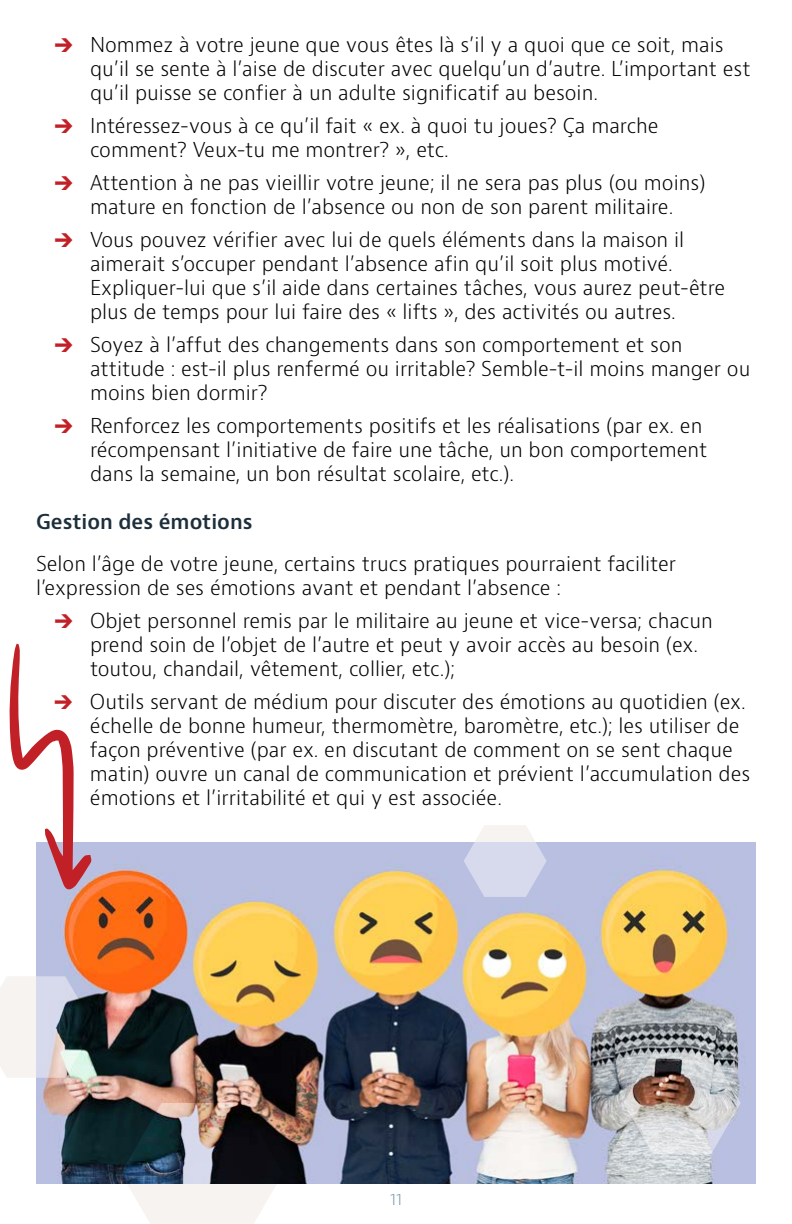
<style>
.page{position:relative;width:792px;height:1224px;background:#fff}
.page>*{position:absolute;margin:0;border:0;box-sizing:border-box;transform-origin:0 0}
.t1{font:300 20px/24px "Bernino Sans";color:#000}
.t2{font:600 20px "Bernino Sans";color:#1e2f3c}
.t3{font:300 16px "Bernino Sans";color:#7b9baf}
.s1{font-weight:800;color:#c22027}
</style>
<div class="page">
<img style="left:36px;top:843px;width:720px;height:341px">
<svg style="left:9px;top:644px;width:83px;height:246px"></svg>
<img style="left:121px;top:1103px;width:162px;height:121px">
<img style="left:624px;top:1052px;width:117px;height:102px">
<svg style="left:0;top:976px;width:95px;height:102px"></svg>
<svg style="left:464px;top:825px;width:83px;height:72px"></svg>
<p class="t1" style="left:90px;top:33px;width:662px;text-indent:-36px"><span class="s1">→</span> Nommez à votre jeune que vous êtes là s’il y a quoi que ce soit, mais qu’il se sente à l’aise de discuter avec quelqu’un d’autre. L’important est qu’il puisse se confier à un adulte significatif au besoin.</p>
<p class="t1" style="left:90px;top:114px;width:570px;text-indent:-36px"><span class="s1">→</span> Intéressez-vous à ce qu’il fait « ex. à quoi tu joues? Ça marche comment? Veux-tu me montrer? », etc.</p>
<p class="t1" style="left:54px;top:171px;width:653px;text-align:center"><span class="s1">→</span> Attention à ne pas vieillir votre jeune; il ne sera pas plus (ou moins) mature en fonction de l’absence ou non de son parent militaire.</p>
<p class="t1" style="left:90px;top:228px;width:637px;text-indent:-36px"><span class="s1">→</span> Vous pouvez vérifier avec lui de quels éléments dans la maison il aimerait s’occuper pendant l’absence afin qu’il soit plus motivé.<br>Expliquer-lui que s’il aide dans certaines tâches, vous aurez peut-être plus de temps pour lui faire des « lifts », des activités ou autres.</p>
<p class="t1" style="left:90px;top:333px;width:662px;text-indent:-36px"><span class="s1">→</span> Soyez à l’affut des changements dans son comportement et son attitude : est-il plus renfermé ou irritable? Semble-t-il moins manger ou moins bien dormir?</p>
<p class="t1" style="left:90px;top:414px;width:619px;text-indent:-36px"><span class="s1">→</span> Renforcez les comportements positifs et les réalisations (par ex. en récompensant l’initiative de faire une tâche, un bon comportement dans la semaine, un bon résultat scolaire, etc.).</p>
<p class="t2" style="left:36px;top:509px;width:218px">Gestion des émotions</p>
<p class="t1" style="left:36px;top:552px;width:642px">Selon l’âge de votre jeune, certains trucs pratiques pourraient faciliter l’expression de ses émotions avant et pendant l’absence :</p>
<p class="t1" style="left:90px;top:609px;width:624px;text-indent:-36px"><span class="s1">→</span> Objet personnel remis par le militaire au jeune et vice-versa; chacun prend soin de l’objet de l’autre et peut y avoir accès au besoin (ex. toutou, chandail, vêtement, collier, etc.);</p>
<p class="t1" style="left:90px;top:690px;width:662px;text-indent:-36px"><span class="s1">→</span> Outils servant de médium pour discuter des émotions au quotidien (ex. échelle de bonne humeur, thermomètre, baromètre, etc.); les utiliser de façon préventive (par ex. en discutant de comment on se sent chaque matin) ouvre un canal de communication et prévient l’accumulation des émotions et l’irritabilité et qui y est associée.</p>
<p class="t3" style="left:390px;top:1189px;width:13px">11</p>
</div>
